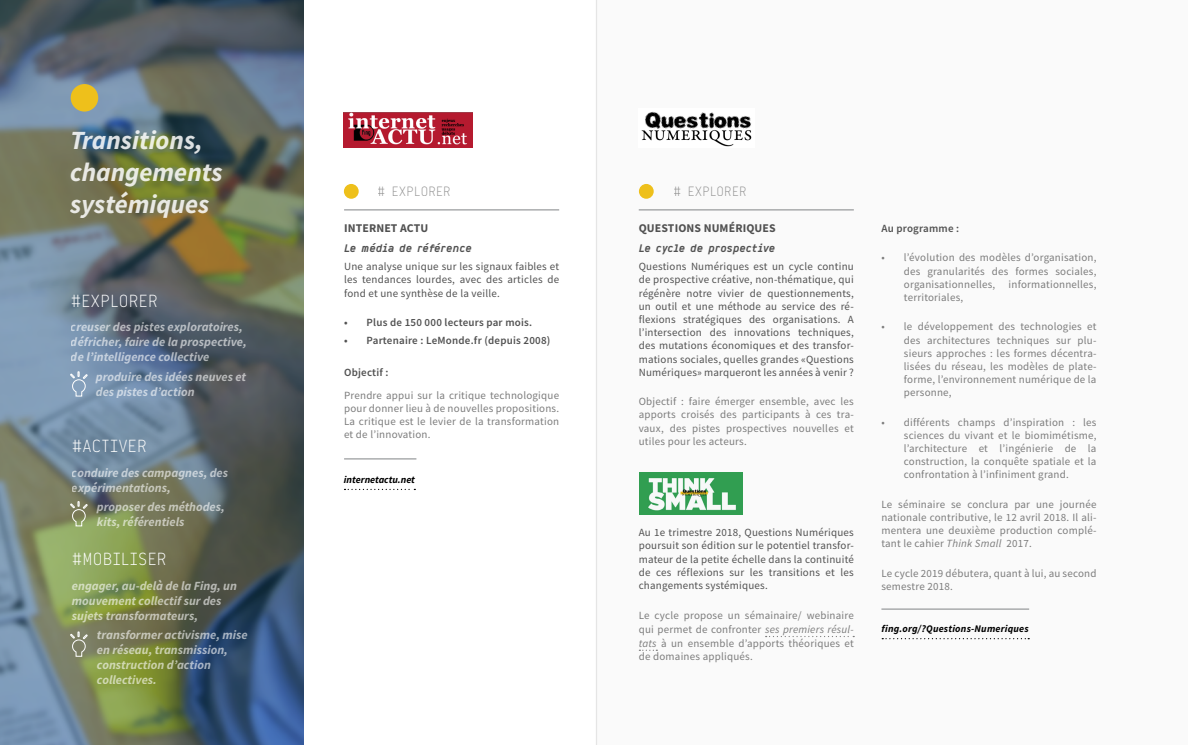
<style>
.page{position:relative;width:1188px;height:745px;background:#fff}
.page>*{position:absolute;margin:0;border:0;box-sizing:border-box;transform-origin:0 0}
.t1{font:italic 700 26.25px/31.5px "Source Sans Pro";color:#fff}
.t2{font:300 17px "Deck";letter-spacing:.015em;color:#fff;scale:.95 1}
.t3{font:300 13.12px "Deck";letter-spacing:.015em;color:#7c7c7c;scale:.95 1}
.t4{font:italic 700 12.5px/15px "Source Sans Pro";color:#fff}
.t5{font:700 11.75px "Source Sans Pro";letter-spacing:.01em;color:#515151}
.t6{font:11px/13.1px "Source Sans Pro";letter-spacing:.02em;color:#7c7c7c;text-align:justify}
.t7{font:11px/13.1px "Source Sans Pro";letter-spacing:.02em;color:#515151;text-align:justify}
.t8{font:600 11px "Source Sans Pro";letter-spacing:.02em;color:#515151}
.t9{font:italic 900 10.62px "Deck";letter-spacing:.01em;color:#515151}
.t10{font:italic 700 10.12px "Source Sans Pro";letter-spacing:.02em;color:#000}
.t11{font:italic 700 10.12px "Source Sans Pro";color:#000}
.s1{font-style:italic}
</style>
<div class="page">
<hr style="left:344px;top:458px;width:72px;height:1px;background:#818386">
<hr style="left:344px;top:209px;width:215px;height:1px;background:#818386">
<img style="left:344px;top:112px;width:128px;height:35px">
<div style="left:344px;top:184px;width:15px;height:15px;background:#eec01b;border-radius:50%"></div>
<hr style="left:638px;top:209px;width:215px;height:1px;background:#818386">
<img style="left:641px;top:111px;width:111px;height:36px">
<div style="left:639px;top:184px;width:14px;height:15px;background:#eec01b;border-radius:50%"></div>
<hr style="left:881px;top:608px;width:148px;height:1px;background:#818386">
<img style="left:639px;top:472px;width:104px;height:42px">
<svg style="left:882px;top:638px;width:147px;height:1px"></svg>
<img style="left:0;top:0;width:304px;height:744px">
<svg style="left:344px;top:488px;width:71px;height:1px"></svg>
<div style="left:71px;top:84px;width:27px;height:27px;background:#eec01b;border-radius:50%"></div>
<svg style="left:70px;top:371px;width:18px;height:25px"></svg>
<svg style="left:70px;top:501px;width:18px;height:25px"></svg>
<svg style="left:70px;top:631px;width:18px;height:25px"></svg>
<h1 class="t1" style="left:70px;top:124px;width:154px">Transitions, changements systémiques</h1>
<h2 class="t2" style="left:71px;top:289px;width:93px">#EXPLORER</h2>
<p class="t4" style="left:71px;top:319px;width:177px">creuser des pistes exploratoires, défricher, faire de la prospective, de l’intelligence collective</p>
<p class="t4" style="left:96px;top:368px;width:152px">produire des idées neuves et des pistes d’action</p>
<h2 class="t2" style="left:72px;top:434px;width:80px">#ACTIVER</h2>
<p class="t4" style="left:72px;top:464px;width:158px">conduire des campagnes, des expérimentations,</p>
<p class="t4" style="left:97px;top:498px;width:129px">proposer des méthodes, kits, référentiels</p>
<h2 class="t2" style="left:72px;top:547px;width:101px">#MOBILISER</h2>
<p class="t4" style="left:72px;top:577px;width:166px">engager, au-delà de la Fing, un mouvement collectif sur des sujets transformateurs,</p>
<p class="t4" style="left:97px;top:626px;width:152px">transformer activisme, mise en réseau, transmission, construction d’action collectives.</p>
<p class="t3" style="left:378px;top:182px;width:78px"># EXPLORER</p>
<p class="t5" style="left:344px;top:220px;width:86px">INTERNET ACTU</p>
<p class="t9" style="left:344px;top:241px;width:129px">Le média de référence</p>
<p class="t7" style="left:344px;top:260px;width:217px">Une analyse unique sur les signaux faibles et les tendances lourdes, avec des articles de fond et une synthèse de la veille.</p>
<p class="t8" style="left:344px;top:315px;width:189px">• Plus de 150 000 lecteurs par mois.</p>
<p class="t8" style="left:344px;top:333px;width:208px">• Partenaire : LeMonde.fr (depuis 2008)</p>
<p class="t8" style="left:344px;top:364px;width:46px">Objectif :</p>
<p class="t6" style="left:344px;top:388px;width:217px">Prendre appui sur la critique technologique pour donner lieu à de nouvelles propositions.<br>La critique est le levier de la transformation et de l’innovation.</p>
<p class="t11" style="left:344px;top:472px;width:73px">internetactu.net</p>
<p class="t3" style="left:674px;top:182px;width:78px"># EXPLORER</p>
<p class="t5" style="left:638px;top:220px;width:138px">QUESTIONS NUMÉRIQUES</p>
<p class="t9" style="left:638px;top:241px;width:138px">Le cycle de prospective</p>
<p class="t7" style="left:638px;top:260px;width:217px">Questions Numériques est un cycle continu de prospective créative, non-thématique, qui régénère notre vivier de questionnements, un outil et une méthode au service des ré&shy;flexions stratégiques des organisations. A l’intersection des innovations techniques, des mutations économiques et des transfor&shy;mations sociales, quelles grandes «Questions Numériques» marqueront les années à venir ?</p>
<p class="t6" style="left:638px;top:394px;width:216px">Objectif : faire émerger ensemble, avec les apports croisés des participants à ces tra&shy;vaux, des pistes prospectives nouvelles et utiles pour les acteurs.</p>
<p class="t7" style="left:638px;top:525px;width:217px">Au 1e trimestre 2018, Questions Numériques poursuit son édition sur le potentiel transfor&shy;mateur de la petite échelle dans la continuité de ces réflexions sur les transitions et les changements systémiques.</p>
<p class="t6" style="left:638px;top:608px;width:217px;line-height:13.8px">Le cycle propose un sémainaire/ webinaire qui permet de confronter <span class="s1">ses premiers résul&shy;tats</span> à un ensemble d’apports théoriques et de domaines appliqués.</p>
<p class="t8" style="left:881px;top:221px;width:79px">Au programme :</p>
<p class="t6" style="left:904px;top:251px;width:194px;text-indent:-22px">• l’évolution des modèles d’organisation, des granularités des formes sociales, organisationnelles, informationnelles, territoriales,</p>
<p class="t6" style="left:904px;top:320px;width:194px;text-indent:-22px">• le développement des technologies et des architectures techniques sur plu&shy;sieurs approches : les formes décentra&shy;lisées du réseau, les modèles de plate&shy;forme, l’environnement numérique de la personne,</p>
<p class="t6" style="left:904px;top:415px;width:194px;text-indent:-22px">• différents champs d’inspiration : les sciences du vivant et le biomimétisme, l’architecture et l’ingénierie de la construction, la conquête spatiale et la confrontation à l’infiniment grand.</p>
<p class="t6" style="left:881px;top:497px;width:216px">Le séminaire se conclura par une journée nationale contributive, le 12 avril 2018. Il ali&shy;mentera une deuxième production complé&shy;tant le cahier <span class="s1">Think Small</span> 2017.</p>
<p class="t6" style="left:881px;top:566px;width:217px">Le cycle 2019 débutera, quant à lui, au second semestre 2018.</p>
<p class="t10" style="left:881px;top:621px;width:149px">fing.org/?Questions-Numeriques</p>
</div>
